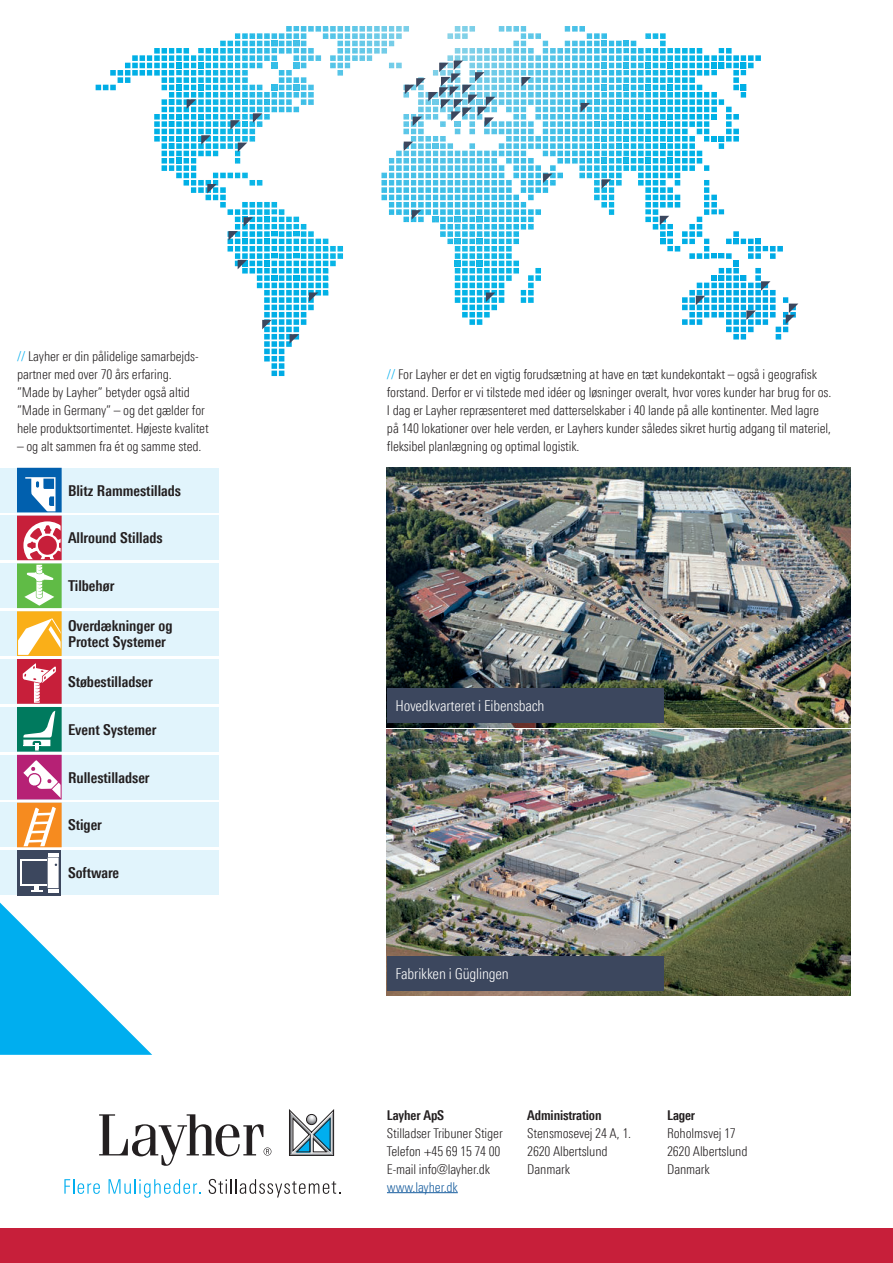
<style>
.page{position:relative;width:893px;height:1263px;background:#fff}
.page>*{position:absolute;margin:0;border:0;box-sizing:border-box;transform-origin:0 0}
.t1{font:700 15px/16.5px "Linotype Univers 620 Cn";color:#231f20}
.t2{font:300 15px "Linotype Univers 320 Cn";letter-spacing:-.01em;color:#fff}
.t3{font:300 13.5px/18px "Linotype Univers 320 Cn";letter-spacing:-.01em;color:#231f20}
.t4{font:700 13.5px "Linotype Univers 620 Cn";letter-spacing:-.01em;color:#231f20}
.t5{font:300 13.5px "Linotype Univers 320 Cn";letter-spacing:-.01em;color:#175d9e}
.s1{color:#00aeef}
</style>
<div class="page">
<img style="left:387px;top:468px;width:463px;height:259px">
<div style="left:0;top:468px;width:219px;height:44px;background:#e1f4fc"></div>
<div style="left:0;top:516px;width:219px;height:44px;background:#e1f4fc"></div>
<div style="left:0;top:563px;width:219px;height:45px;background:#e1f4fc"></div>
<div style="left:0;top:611px;width:219px;height:45px;background:#e1f4fc"></div>
<div style="left:0;top:659px;width:219px;height:45px;background:#e1f4fc"></div>
<div style="left:0;top:707px;width:219px;height:45px;background:#e1f4fc"></div>
<div style="left:0;top:755px;width:219px;height:44px;background:#e1f4fc"></div>
<div style="left:0;top:803px;width:219px;height:44px;background:#e1f4fc"></div>
<div style="left:0;top:850px;width:219px;height:45px;background:#e1f4fc"></div>
<div style="left:18px;top:516px;width:43px;height:44px;background:#c71f3a"></div>
<div style="left:17px;top:516px;width:45px;height:44px;border:1px solid #c71f3a"></div>
<div style="left:18px;top:564px;width:43px;height:43px;background:#60bb46"></div>
<svg style="left:23px;top:521px;width:39px;height:85px"></svg>
<div style="left:17px;top:563px;width:45px;height:45px;border:1px solid #60bb46"></div>
<div style="left:18px;top:612px;width:43px;height:43px;background:#faaf18"></div>
<svg style="left:19px;top:618px;width:41px;height:36px"></svg>
<div style="left:17px;top:611px;width:45px;height:45px;border:1px solid #faaf18"></div>
<div style="left:18px;top:660px;width:43px;height:43px;background:#c71f3a"></div>
<svg style="left:23px;top:663px;width:33px;height:39px"></svg>
<div style="left:17px;top:659px;width:45px;height:45px;border:1px solid #c71f3a"></div>
<div style="left:18px;top:707px;width:43px;height:44px;background:#007a5e"></div>
<svg style="left:23px;top:711px;width:32px;height:39px"></svg>
<div style="left:17px;top:707px;width:45px;height:45px;border:1px solid #007a5e"></div>
<div style="left:18px;top:755px;width:43px;height:44px;background:#b62175"></div>
<svg style="left:23px;top:760px;width:37px;height:37px"></svg>
<div style="left:17px;top:755px;width:45px;height:44px;border:1px solid #b62175"></div>
<div style="left:18px;top:803px;width:43px;height:44px;background:#f68b1f"></div>
<div style="left:17px;top:803px;width:45px;height:44px;border:1px solid #f68b1f"></div>
<div style="left:18px;top:468px;width:43px;height:44px;background:#0160ae"></div>
<svg style="left:25px;top:477px;width:31px;height:33px"></svg>
<div style="left:17px;top:468px;width:45px;height:44px;border:1px solid #0160ae"></div>
<svg style="left:18px;top:807px;width:43px;height:88px"></svg>
<svg style="left:0;top:902px;width:152px;height:153px"></svg>
<div style="left:0;top:1229px;width:893px;height:34px;background:#c71f3a"></div>
<svg style="left:289px;top:1110px;width:45px;height:45px"></svg>
<svg style="left:99px;top:1114px;width:172px;height:52px"></svg>
<svg style="left:64px;top:1179px;width:36px;height:15px"></svg>
<svg style="left:109px;top:1179px;width:91px;height:19px"></svg>
<svg style="left:209px;top:1179px;width:131px;height:18px"></svg>
<hr style="left:387px;top:1192px;width:71px;height:1px;background:#175d9e">
<svg style="left:96px;top:26px;width:702px;height:350px"></svg>
<img style="left:387px;top:730px;width:463px;height:265px">
<div style="left:387px;top:689px;width:276px;height:34px;background:#3c475e"></div>
<div style="left:387px;top:957px;width:276px;height:34px;background:#3c475e"></div>
<p class="t3" style="left:17px;top:347px;width:193px"><span class="s1">//</span> Layher er din pålidelige samarbejds&shy;partner med over 70 års erfaring.<br>”Made by Layher” betyder også altid ”Made in Germany” – og det gælder for hele produktsortimentet. Højeste kvalitet</p>
<p class="t3" style="left:17px;top:437px;width:186px">– og alt sammen fra ét og samme sted.</p>
<p class="t1" style="left:68px;top:482px;width:115px">Blitz Rammestillads</p>
<p class="t1" style="left:68px;top:530px;width:96px">Allround Stillads</p>
<p class="t1" style="left:68px;top:577px;width:48px">Tilbehør</p>
<p class="t1" style="left:68px;top:617px;width:106px">Overdækninger og<br>Protect Systemer</p>
<p class="t1" style="left:68px;top:673px;width:86px">Støbestilladser</p>
<p class="t1" style="left:68px;top:721px;width:90px">Event Systemer</p>
<p class="t1" style="left:68px;top:769px;width:83px">Rullestilladser</p>
<p class="t1" style="left:68px;top:817px;width:35px">Stiger</p>
<p class="t1" style="left:68px;top:864px;width:53px">Software</p>
<p class="t3" style="left:387px;top:365px;width:446px"><span class="s1">//</span> For Layher er det en vigtig forudsætning at have en tæt kundekontakt – også i geografisk forstand. Derfor er vi tilstede med idéer og løsninger overalt, hvor vores kunder har brug for os.<br>I dag er Layher repræsenteret med datterselskaber i 40 lande på alle kontinenter. Med lagre på 140 lokationer over hele verden, er Layhers kunder således sikret hurtig adgang til materiel, fleksibel planlægning og optimal logistik.</p>
<p class="t2" style="left:395px;top:697px;width:151px">Hovedkvarteret i Eibensbach</p>
<p class="t2" style="left:395px;top:965px;width:115px">Fabrikken i Güglingen</p>
<p class="t4" style="left:387px;top:1107px;width:59px">Layher ApS</p>
<p class="t3" style="left:387px;top:1124px;width:117px">Stilladser Tribuner Stiger<br>Telefon +45 69 15 74 00<br>E-mail info@layher.dk</p>
<p class="t5" style="left:387px;top:1179px;width:72px">www.layher.dk</p>
<p class="t4" style="left:527px;top:1107px;width:76px">Administration</p>
<p class="t3" style="left:527px;top:1124px;width:105px">Stensmosevej 24 A, 1.<br>2620 Albertslund<br>Danmark</p>
<p class="t4" style="left:667px;top:1107px;width:30px">Lager</p>
<p class="t3" style="left:667px;top:1124px;width:82px">Roholmsvej 17<br>2620 Albertslund<br>Danmark</p>
</div>
